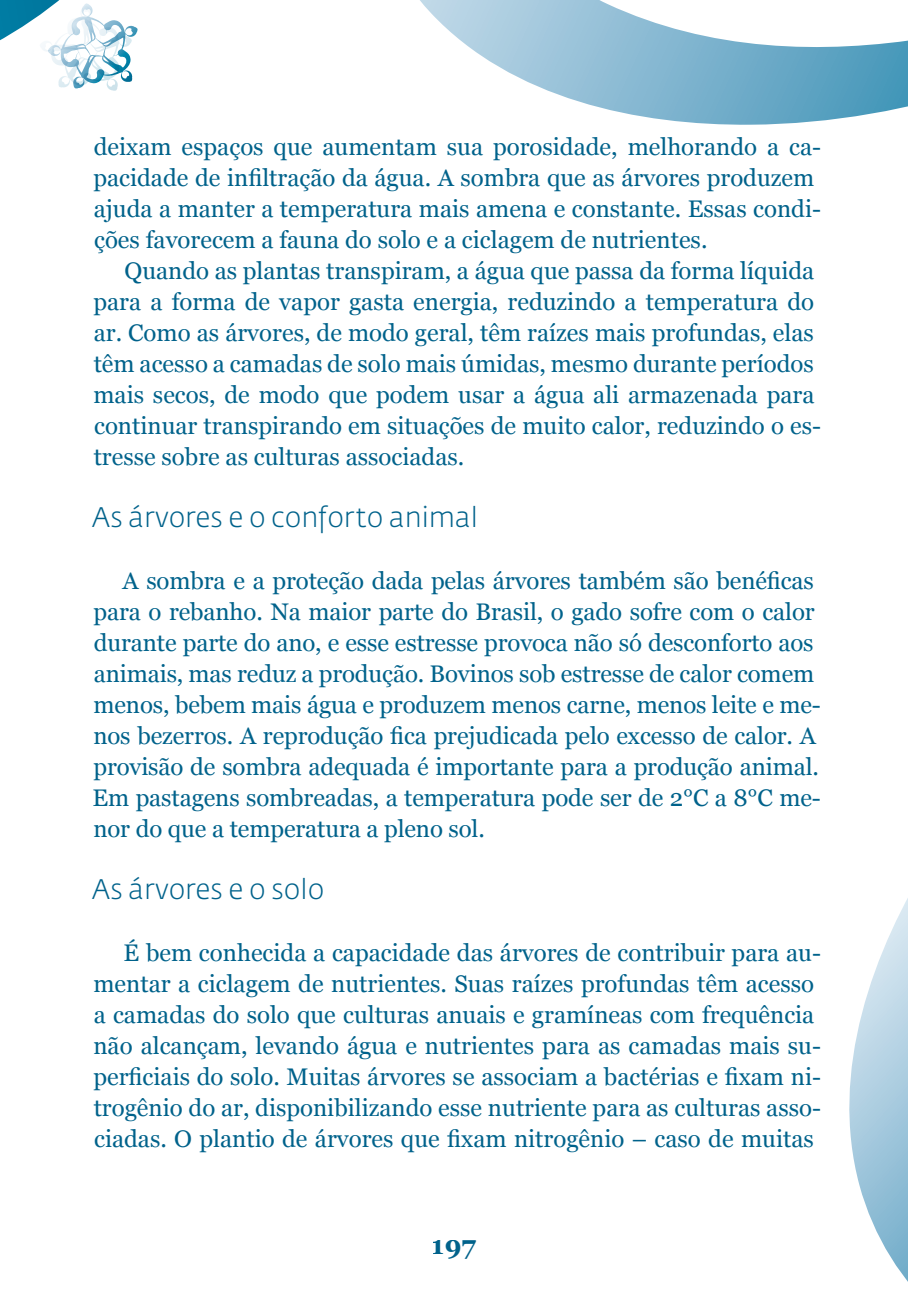
<style>
.page{position:relative;width:908px;height:1304px;background:#fff}
.page>*{position:absolute;margin:0;border:0;box-sizing:border-box;transform-origin:0 0}
.t1{font:300 28px "Fedra Sans Std";color:#00628b}
.t2{font:700 26px "Georgia";color:#00628b}
.t3{font:24px/31px "Georgia";color:#00628b}
</style>
<div class="page">
<svg style="left:0;top:0;width:138px;height:91px"></svg>
<svg style="left:849px;top:900px;width:58px;height:381px"></svg>
<svg style="left:420px;top:0;width:487px;height:125px"></svg>
<p class="t3" style="left:93px;top:132px;width:728px">deixam espaços que aumentam sua porosidade, melhorando a ca&shy;pacidade de infiltração da água. A sombra que as árvores produzem ajuda a manter a temperatura mais amena e constante. Essas condi&shy;ções favorecem a fauna do solo e a ciclagem de nutrientes.</p>
<p class="t3" style="left:93px;top:256px;width:728px;text-indent:31px">Quando as plantas transpiram, a água que passa da forma líquida para a forma de vapor gasta energia, reduzindo a temperatura do ar. Como as árvores, de modo geral, têm raízes mais profundas, elas têm acesso a camadas de solo mais úmidas, mesmo durante períodos mais secos, de modo que podem usar a água ali armazenada para continuar transpirando em situações de muito calor, reduzindo o es&shy;tresse sobre as culturas associadas.</p>
<p class="t1" style="left:92px;top:500px;width:387px">As árvores e o conforto animal</p>
<p class="t3" style="left:92px;top:566px;width:729px;text-indent:30px">A sombra e a proteção dada pelas árvores também são benéficas para o rebanho. Na maior parte do Brasil, o gado sofre com o calor durante parte do ano, e esse estresse provoca não só desconforto aos animais, mas reduz a produção. Bovinos sob estresse de calor comem menos, bebem mais água e produzem menos carne, menos leite e me&shy;nos bezerros. A reprodução fica prejudicada pelo excesso de calor. A provisão de sombra adequada é importante para a produção animal.<br>Em pastagens sombreadas, a temperatura pode ser de 2°C a 8°C me&shy;nor do que a temperatura a pleno sol.</p>
<p class="t1" style="left:92px;top:872px;width:234px">As árvores e o solo</p>
<p class="t3" style="left:93px;top:938px;width:728px;text-indent:30px">É bem conhecida a capacidade das árvores de contribuir para au&shy;mentar a ciclagem de nutrientes. Suas raízes profundas têm acesso a camadas do solo que culturas anuais e gramíneas com frequência não alcançam, levando água e nutrientes para as camadas mais su&shy;perficiais do solo. Muitas árvores se associam a bactérias e fixam ni&shy;trogênio do ar, disponibilizando esse nutriente para as culturas asso&shy;ciadas. O plantio de árvores que fixam nitrogênio – caso de muitas</p>
<p class="t2" style="left:432px;top:1229px;width:45px">197</p>
</div>
